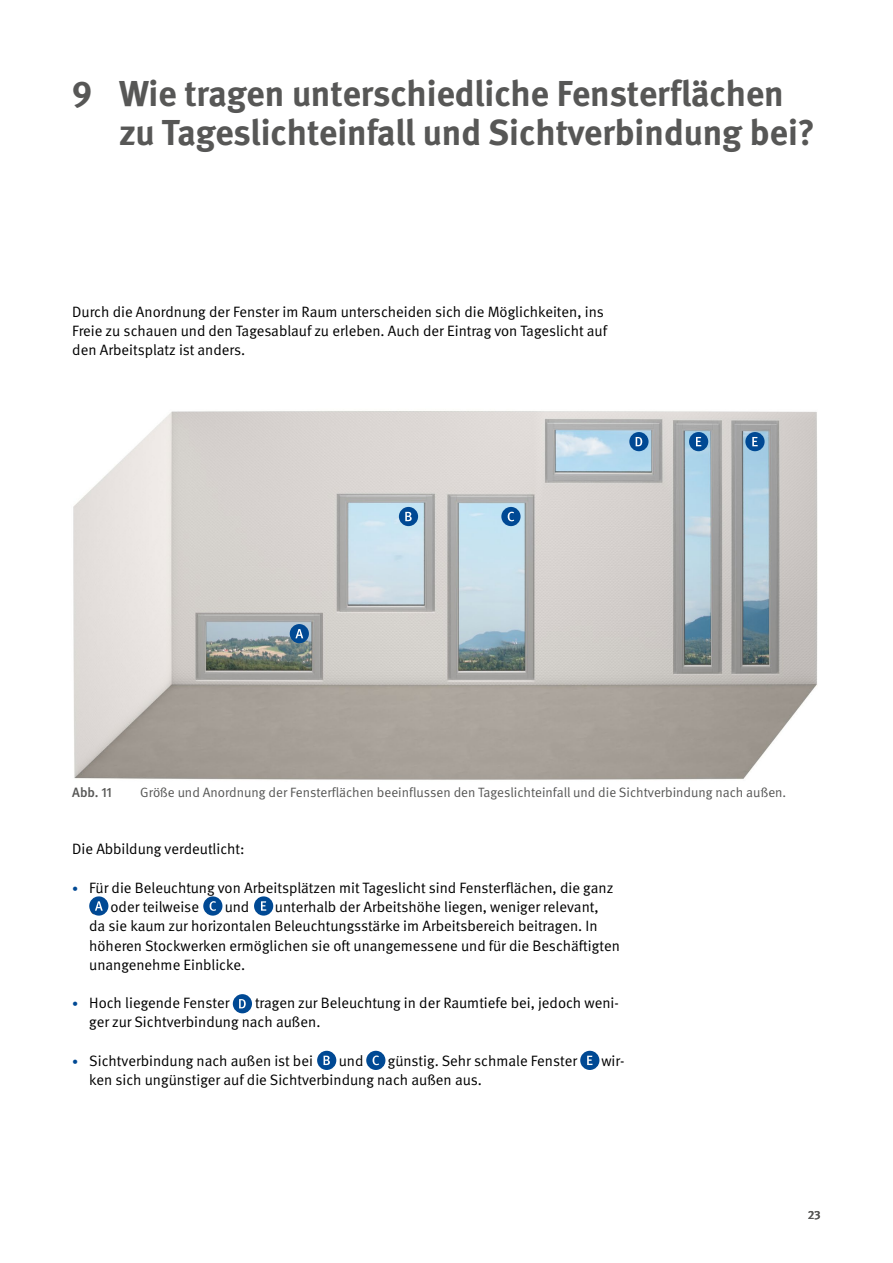
<style>
.page{position:relative;width:893px;height:1263px;background:#fff}
.page>*{position:absolute;margin:0;border:0;box-sizing:border-box;transform-origin:0 0}
.t1{font:700 36px/39px "DGUV Meta";color:#575756}
.FT_Abstand_vor{font:15px/19.2px "DGUV Meta";color:#000}
.FT_Abstand_vor_und_n{font:15px "DGUV Meta";color:#000}
.t2{font:13.5px "DGUV Meta";color:#575756}
.t3{font:500 13.5px "DGUV Meta";color:#575756}
.t4{font:500 12px "DGUV Meta";color:#575756}
.s1{font-size:12px;color:#004994}
</style>
<div class="page">
<img style="left:73px;top:411px;width:745px;height:369px">
<div style="left:89px;top:896px;width:19px;height:20px;background:#004994;border-radius:50%"></div>
<svg style="left:95px;top:901px;width:8px;height:10px"></svg>
<div style="left:203px;top:896px;width:19px;height:20px;background:#004994;border-radius:50%"></div>
<svg style="left:210px;top:901px;width:6px;height:10px"></svg>
<div style="left:254px;top:896px;width:19px;height:20px;background:#004994;border-radius:50%"></div>
<svg style="left:261px;top:901px;width:5px;height:10px"></svg>
<div style="left:233px;top:994px;width:19px;height:19px;background:#004994;border-radius:50%"></div>
<svg style="left:239px;top:999px;width:7px;height:9px"></svg>
<div style="left:317px;top:1051px;width:19px;height:19px;background:#004994;border-radius:50%"></div>
<svg style="left:324px;top:1056px;width:6px;height:9px"></svg>
<div style="left:366px;top:1051px;width:19px;height:19px;background:#004994;border-radius:50%"></div>
<svg style="left:373px;top:1055px;width:6px;height:10px"></svg>
<div style="left:580px;top:1051px;width:19px;height:19px;background:#004994;border-radius:50%"></div>
<svg style="left:587px;top:1056px;width:5px;height:9px"></svg>
<div style="left:290px;top:624px;width:19px;height:19px;background:#004994;border-radius:50%"></div>
<svg style="left:295px;top:629px;width:8px;height:9px"></svg>
<div style="left:629px;top:432px;width:19px;height:19px;background:#004994;border-radius:50%"></div>
<svg style="left:636px;top:437px;width:6px;height:9px"></svg>
<div style="left:399px;top:507px;width:19px;height:19px;background:#004994;border-radius:50%"></div>
<svg style="left:405px;top:512px;width:7px;height:9px"></svg>
<div style="left:689px;top:432px;width:19px;height:19px;background:#004994;border-radius:50%"></div>
<svg style="left:696px;top:437px;width:5px;height:9px"></svg>
<div style="left:501px;top:507px;width:20px;height:19px;background:#004994;border-radius:50%"></div>
<svg style="left:508px;top:512px;width:6px;height:9px"></svg>
<div style="left:745px;top:432px;width:20px;height:19px;background:#004994;border-radius:50%"></div>
<svg style="left:752px;top:437px;width:6px;height:9px"></svg>
<h1 class="t1" style="left:119px;top:75px;width:697px;text-indent:-47px">9 Wie tragen unterschiedliche Fensterflächen zu Tageslichteinfall und Sichtverbindung bei?</h1>
<p class="FT_Abstand_vor" style="left:72px;top:302px;width:536px">Durch die Anordnung der Fenster im Raum unterscheiden sich die Möglichkeiten, ins<br>Freie zu schauen und den Tagesablauf zu erleben. Auch der Eintrag von Tageslicht auf den Arbeitsplatz ist anders.</p>
<p class="t3" style="left:72px;top:784px;width:41px">Abb. 11</p>
<p class="t2" style="left:140px;top:784px;width:647px">Größe und Anordnung der Fensterflächen beeinflussen den Tageslichteinfall und die Sichtverbindung nach außen.</p>
<p class="FT_Abstand_vor_und_n" style="left:72px;top:841px;width:174px">Die Abbildung verdeutlicht:</p>
<p class="FT_Abstand_vor" style="left:89px;top:878px;width:526px;text-indent:-17px"><span class="s1">•</span> Für die Beleuchtung von Arbeitsplätzen mit Tageslicht sind Fensterflächen, die ganz (A) oder teilweise</p>
<p class="FT_Abstand_vor" style="left:89px;top:898px;width:532px;text-indent:186px">unterhalb der Arbeitshöhe liegen, weniger relevant,<br>da sie kaum zur horizontalen Beleuchtungsstärke im Arbeitsbereich beitragen. In höheren Stockwerken ermöglichen sie oft unangemessene und für die Beschäftigten unangenehme Einblicke.</p>
<p class="FT_Abstand_vor" style="left:72px;top:994px;width:159px"><span class="s1">•</span> Hoch liegende Fenster</p>
<p class="FT_Abstand_vor" style="left:225px;top:898px;width:26px">und</p>
<p class="FT_Abstand_vor" style="left:89px;top:994px;width:531px;text-indent:166px">tragen zur Beleuchtung in der Raumtiefe bei, jedoch weni&shy;ger zur Sichtverbindung nach außen.</p>
<p class="FT_Abstand_vor" style="left:72px;top:1051px;width:242px"><span class="s1">•</span> Sichtverbindung nach außen ist bei</p>
<p class="FT_Abstand_vor" style="left:339px;top:1051px;width:26px">und</p>
<p class="FT_Abstand_vor" style="left:388px;top:1051px;width:191px">günstig. Sehr schmale Fenster</p>
<p class="FT_Abstand_vor" style="left:601px;top:1051px;width:24px">wir-</p>
<p class="FT_Abstand_vor" style="left:89px;top:1070px;width:394px">ken sich ungünstiger auf die Sichtverbindung nach außen aus.</p>
<p class="t4" style="left:808px;top:1208px;width:15px">23</p>
</div>
